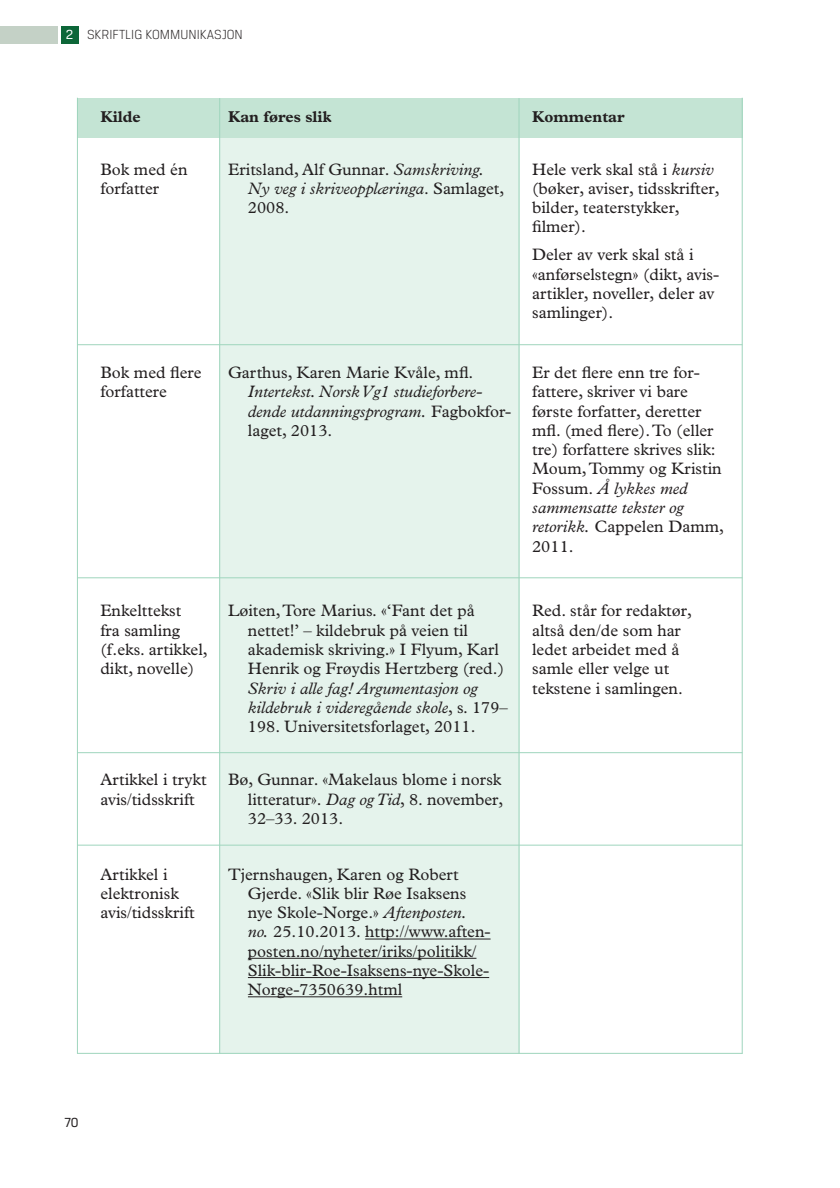
<style>
.page{position:relative;width:840px;height:1188px;background:#fff}
.page>*{position:absolute;margin:0;border:0;box-sizing:border-box;transform-origin:0 0}
.t1{font:16.62px/19.2px "Plantin";color:#231f20}
.t2{font:italic 16.62px/19.2px "Plantin";color:#231f20}
.t3{font:700 15.75px "Plantin";color:#231f20}
.t4{font:300 14px "Breuer Text";color:#231f20}
.t5{font:14px "Breuer Text";color:#231f20}
.s1{font-weight:400;color:#fff}
.s2{font-style:italic}
.s3{font-style:normal}
</style>
<div class="page">
<div style="left:219px;top:98px;width:300px;height:955px;background:#e5f3ec"></div>
<div style="left:61px;top:26px;width:17px;height:17px;background:#0c6638"></div>
<div style="left:0;top:26px;width:58px;height:17px;background:#c4d1c6"></div>
<div style="left:77px;top:98px;width:665px;height:39px;background:#c4e4d4"></div>
<hr style="left:365px;top:938px;width:125px;height:1px;background:#231f20">
<hr style="left:248px;top:957px;width:228px;height:1px;background:#231f20">
<hr style="left:248px;top:976px;width:241px;height:1px;background:#231f20">
<hr style="left:248px;top:996px;width:154px;height:1px;background:#231f20">
<hr style="left:77px;top:344px;width:665px;height:1px;background:#9fd5bd">
<hr style="left:77px;top:577px;width:665px;height:1px;background:#9fd5bd">
<hr style="left:77px;top:752px;width:665px;height:1px;background:#9fd5bd">
<hr style="left:77px;top:844px;width:665px;height:1px;background:#9fd5bd">
<hr style="left:77px;top:1052px;width:665px;height:1px;background:#9fd5bd">
<hr style="left:219px;top:98px;width:1px;height:955px;background:#9fd5bd">
<hr style="left:77px;top:98px;width:1px;height:955px;background:#9fd5bd">
<hr style="left:742px;top:98px;width:1px;height:955px;background:#9fd5bd">
<hr style="left:518px;top:98px;width:1px;height:955px;background:#9fd5bd">
<p class="t4" style="left:66px;top:27px;width:178px"><span class="s1">2</span> SKRIFTLIG KOMMUNIKASJON</p>
<p class="t3" style="left:100px;top:107px;width:42px">Kilde</p>
<p class="t3" style="left:228px;top:107px;width:105px">Kan føres slik</p>
<p class="t3" style="left:532px;top:107px;width:94px">Kommentar</p>
<p class="t1" style="left:100px;top:159px;width:89px">Bok med én forfatter</p>
<p class="t1" style="left:248px;top:159px;width:258px;text-indent:-20px">Eritsland, Alf Gunnar. <span class="s2">Samskriving.<br>Ny veg i skriveopplæringa</span>. Samlaget,<br>2008.</p>
<p class="t1" style="left:532px;top:159px;width:189px">Hele verk skal stå i <span class="s2">kursiv </span>(bøker, aviser, tidsskrifter, bilder, teaterstykker, filmer).</p>
<p class="t1" style="left:532px;top:245px;width:189px">Deler av verk skal stå i «anførselstegn» (dikt, avis&shy;artikler, noveller, deler av samlinger).</p>
<p class="t1" style="left:100px;top:362px;width:103px">Bok med flere forfattere</p>
<p class="t1" style="left:228px;top:362px;width:247px">Garthus, Karen Marie Kvåle, mfl.</p>
<p class="t2" style="left:248px;top:382px;width:265px">Intertekst. Norsk Vg1 studieforbere&shy;dende utdanningsprogram. <span class="s3">Fagbokfor&shy;laget, 2013.</span></p>
<p class="t1" style="left:100px;top:601px;width:109px">Enkelttekst<br>fra samling (f.eks. artikkel, dikt, novelle)</p>
<p class="t1" style="left:248px;top:601px;width:258px;text-indent:-20px">Løiten, Tore Marius. «‘Fant det på nettet!’ – kildebruk på veien til akademisk skriving.» I Flyum, Karl Henrik og Frøydis Hertzberg (red.)</p>
<p class="t2" style="left:248px;top:678px;width:261px">Skriv i alle fag! Argumentasjon og kildebruk i videregående skole<span class="s3">, s. 179–<br>198. Universitetsforlaget, 2011.</span></p>
<p class="t1" style="left:100px;top:769px;width:108px">Artikkel i trykt avis/tidsskrift</p>
<p class="t1" style="left:248px;top:769px;width:257px;text-align:justify;text-indent:-20px">Bø, Gunnar. «Makelaus blome i norsk litteratur». <span class="s2">Dag og Tid</span>, 8. november, 32–33. 2013.</p>
<p class="t1" style="left:100px;top:863px;width:96px">Artikkel i elektronisk avis/tidsskrift</p>
<p class="t1" style="left:248px;top:863px;width:244px;text-indent:-20px">Tjernshaugen, Karen og Robert Gjerde. «Slik blir Røe Isaksens nye Skole-Norge.» <span class="s2">Aftenposten. no.</span> 25.10.2013. http://www.aften&shy;posten.no/nyheter/iriks/politikk/ Slik-blir-Roe-Isaksens-nye-Skole-Norge-7350639.html</p>
<p class="t1" style="left:532px;top:362px;width:193px">Er det flere enn tre for&shy;fattere, skriver vi bare første forfatter, deretter mfl. (med flere). To (eller tre) forfattere skrives slik:<br>Moum, Tommy og Kristin<br>Fossum. <span class="s2">Å lykkes med sammensatte tekster og retorikk.</span> Cappelen Damm,<br>2011.</p>
<p class="t1" style="left:532px;top:601px;width:161px">Red. står for redaktør, altså den/de som har ledet arbeidet med å samle eller velge ut tekstene i samlingen.</p>
<p class="t5" style="left:65px;top:1114px;width:16px">70</p>
</div>
